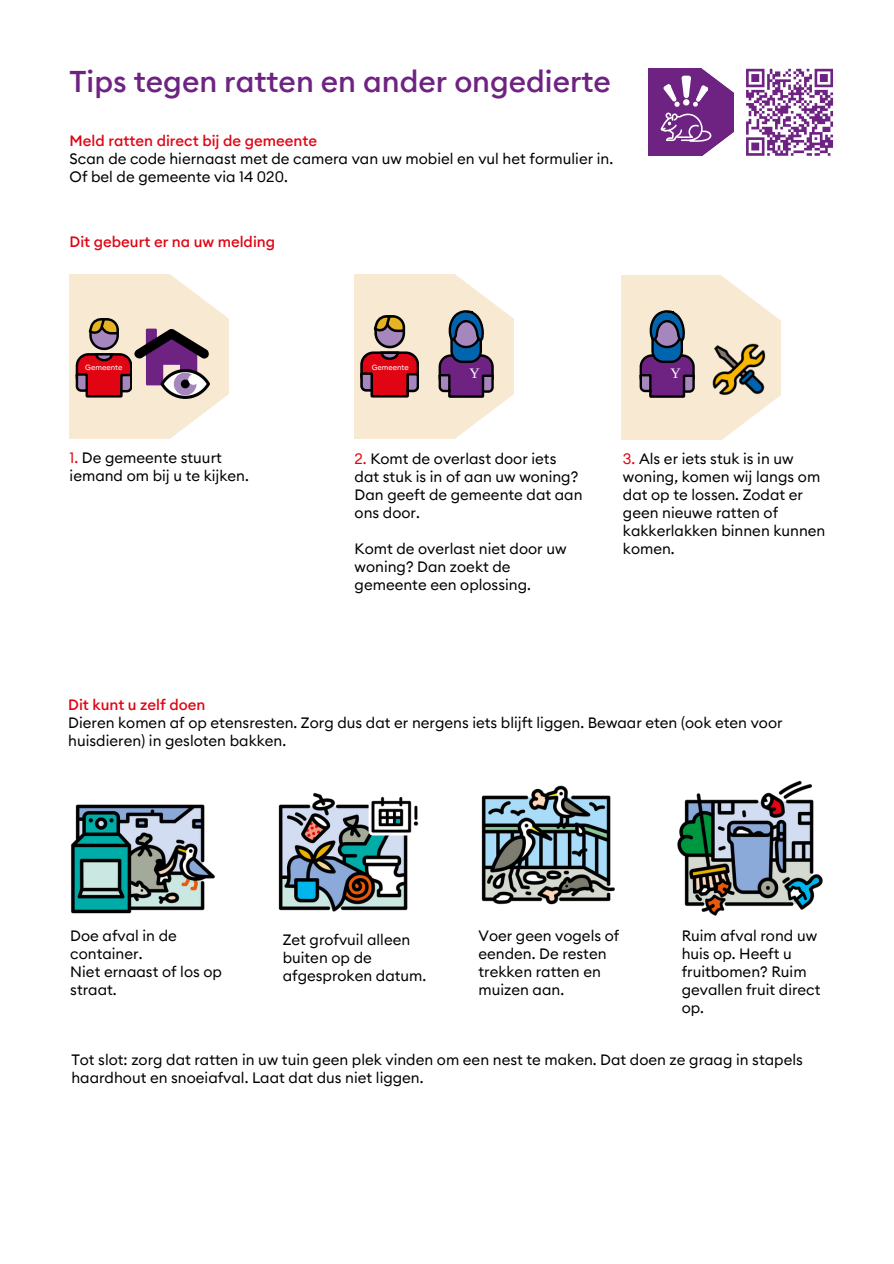
<style>
.page{position:relative;width:894px;height:1264px;background:#fff}
.page>*{position:absolute;margin:0;border:0;box-sizing:border-box;transform-origin:0 0}
.t1{font:500 30px "Euclid Circular B";color:#6e2382}
.t2{font:15px/18px "Euclid Circular B";color:#000}
.t3{font:500 15px "Euclid Circular B";color:#e10514}
.t4{font:14.4px "Liberation Serif";color:#fff}
.t5{font:7.5px "Euclid Circular B";color:#fff}
.s1{font-weight:500;color:#e10514}
.s2{color:#e10514}
</style>
<div class="page">
<div style="left:70px;top:274px;width:159px;height:164px;background:#f8e9d3"></div>
<div style="left:354px;top:274px;width:159px;height:164px;background:#f8e9d3"></div>
<div style="left:621px;top:275px;width:159px;height:165px;background:#f8e9d3"></div>
<svg style="left:722px;top:385px;width:59px;height:55px"></svg>
<svg style="left:721px;top:275px;width:60px;height:55px"></svg>
<svg style="left:434px;top:274px;width:80px;height:165px"></svg>
<svg style="left:360px;top:315px;width:58px;height:82px"></svg>
<svg style="left:639px;top:310px;width:55px;height:88px"></svg>
<img style="left:712px;top:343px;width:65px;height:54px">
<div style="left:648px;top:68px;width:85px;height:88px;background:#6e2382"></div>
<svg style="left:660px;top:68px;width:172px;height:88px"></svg>
<svg style="left:76px;top:274px;width:153px;height:165px"></svg>
<img style="left:481px;top:785px;width:134px;height:120px">
<img style="left:677px;top:780px;width:146px;height:136px">
<img style="left:71px;top:804px;width:144px;height:110px">
<img style="left:278px;top:792px;width:141px;height:120px">
<h1 class="t1" style="left:70px;top:68px;width:542px">Tips tegen ratten en ander ongedierte</h1>
<p class="t2" style="left:70px;top:133px;width:545px"><span class="s1">Meld ratten direct bij de gemeente<br></span>Scan de code hiernaast met de camera van uw mobiel en vul het formulier in.<br>Of bel de gemeente via 14 020.</p>
<h3 class="t3" style="left:70px;top:235px;width:207px">Dit gebeurt er na uw melding</h3>
<p class="t5" style="left:85px;top:364px;width:39px">Gemeente</p>
<p class="t5" style="left:371px;top:364px;width:39px">Gemeente</p>
<p class="t4" style="left:469px;top:365px;width:12px">Y</p>
<p class="t4" style="left:670px;top:365px;width:12px">Y</p>
<p class="t2" style="left:70px;top:449px;width:181px"><span class="s2">1.</span> De gemeente stuurt iemand om bij u te kijken.</p>
<h3 class="t2" style="left:622px;top:450px;width:204px"><span class="s2">3.</span> Als er iets stuk is in uw woning, komen wij langs om dat op te lossen. Zodat er geen nieuwe ratten of kakkerlakken binnen kunnen komen.</h3>
<p class="t2" style="left:354px;top:450px;width:229px"><span class="s2">2.</span> Komt de overlast door iets dat stuk is in of aan uw woning?<br>Dan geeft de gemeente dat aan ons door.</p>
<p class="t2" style="left:354px;top:540px;width:213px">Komt de overlast niet door uw woning? Dan zoekt de gemeente een oplossing.</p>
<p class="t2" style="left:68px;top:696px;width:715px"><span class="s1">Dit kunt u zelf doen<br></span>Dieren komen af op etensresten. Zorg dus dat er nergens iets blijft liggen. Bewaar eten (ook eten voor huisdieren) in gesloten bakken.</p>
<p class="t2" style="left:70px;top:926px;width:153px">Doe afval in de container.<br>Niet ernaast of los op straat.</p>
<p class="t2" style="left:282px;top:930px;width:145px">Zet grofvuil alleen buiten op de afgesproken datum.</p>
<p class="t2" style="left:681px;top:926px;width:140px">Ruim afval rond uw huis op. Heeft u fruitbomen? Ruim gevallen fruit direct op.</p>
<p class="t2" style="left:478px;top:926px;width:142px">Voer geen vogels of eenden. De resten trekken ratten en muizen aan.</p>
<h2 class="t2" style="left:71px;top:1051px;width:732px">Tot slot: zorg dat ratten in uw tuin geen plek vinden om een nest te maken. Dat doen ze graag in stapels haardhout en snoeiafval. Laat dat dus niet liggen.</h2>
</div>
